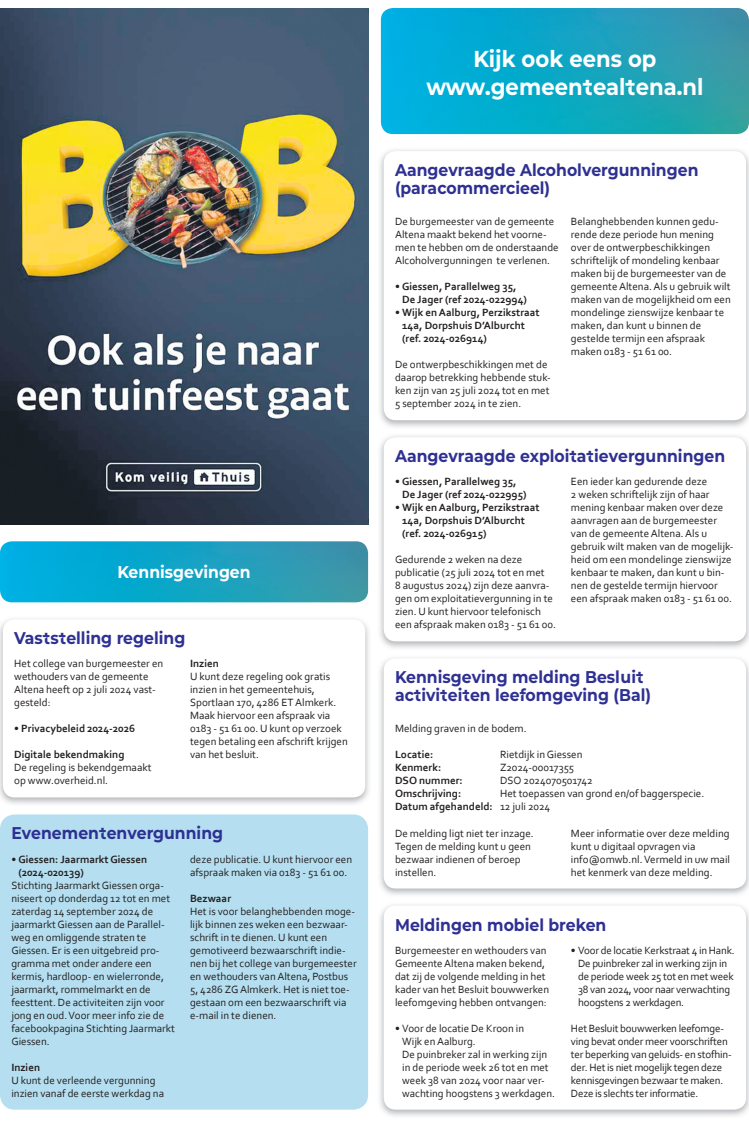
<style>
.page{position:relative;width:749px;height:1126px;background:#fff}
.page>*{position:absolute;margin:0;border:0;box-sizing:border-box;transform-origin:0 0}
.t1{font:700 23px/27.5px "Mont Altena";color:#fff;text-align:center}
.t2{font:700 17px/18px "Mont Altena";color:#2e3092}
.t3{font:700 17px "Mont Altena";color:#fff}
.t4{font:11px/13px "Corbel";color:#231f20}
.t5{font:700 11px/13px "Corbel";color:#231f20}
.s1{font-weight:400}
.s2{font-weight:700}
</style>
<div class="page">
<img style="left:0;top:8px;width:368px;height:516px">
<img style="left:0;top:541px;width:368px;height:61px">
<img style="left:0;top:618px;width:369px;height:186px">
<div style="left:3px;top:619px;width:362px;height:178px;background:#fff;border-radius:12px"></div>
<img style="left:379px;top:149px;width:369px;height:278px">
<div style="left:383px;top:151px;width:363px;height:269px;background:#fff;border-radius:12px"></div>
<img style="left:379px;top:435px;width:369px;height:213px">
<div style="left:383px;top:437px;width:363px;height:204px;background:#fff;border-radius:12px"></div>
<img style="left:379px;top:657px;width:369px;height:238px">
<div style="left:383px;top:658px;width:363px;height:230px;background:#fff;border-radius:12px"></div>
<img style="left:379px;top:904px;width:369px;height:212px">
<div style="left:383px;top:905px;width:363px;height:204px;background:#fff;border-radius:12px"></div>
<div style="left:1px;top:815px;width:365px;height:293px;background:#b5dff0;border-radius:13px"></div>
<div style="left:0;top:814px;width:368px;height:295px;border:3px solid #b5dff0;border-radius:13px"></div>
<img style="left:381px;top:8px;width:367px;height:126px">
<h2 class="t3" style="left:117px;top:559px;width:135px">Kennisgevingen</h2>
<h2 class="t2" style="left:14px;top:628px;width:173px">Vaststelling regeling</h2>
<p class="t4" style="left:14px;top:657px;width:150px">Het college van burgemeester en wethouders van de gemeente<br>Altena heeft op 2 juli 2024 vast&shy;gesteld:</p>
<p class="t5" style="left:14px;top:722px;width:122px"><span class="s1">•</span> Privacybeleid 2024-2026</p>
<p class="t5" style="left:14px;top:748px;width:112px">Digitale bekendmaking</p>
<p class="t4" style="left:14px;top:761px;width:139px">De regeling is bekendgemaakt op www.overheid.nl.</p>
<p class="t5" style="left:190px;top:657px;width:30px">Inzien</p>
<p class="t4" style="left:190px;top:670px;width:159px">U kunt deze regeling ook gratis inzien in het gemeentehuis,<br>Sportlaan 170, 4286 ET Almkerk.<br>Maak hiervoor een afspraak via<br>0183 - 51 61 00. U kunt op verzoek tegen betaling een afschrift krijgen van het besluit.</p>
<h2 class="t2" style="left:11px;top:823px;width:213px">Evenementenvergunning</h2>
<p class="t5" style="left:18px;top:852px;width:130px;text-indent:-7px"><span class="s1">•</span> Giessen: Jaarmarkt Giessen (2024-020139)</p>
<p class="t4" style="left:11px;top:878px;width:165px">Stichting Jaarmarkt Giessen orga&shy;niseert op donderdag 12 tot en met zaterdag 14 september 2024 de jaarmarkt Giessen aan de Parallel&shy;weg en omliggende straten te<br>Giessen. Er is een uitgebreid pro&shy;gramma met onder andere een kermis, hardloop- en wielerronde, jaarmarkt, rommelmarkt en de feesttent. De activiteiten zijn voor jong en oud. Voor meer info zie de facebook pagina Stichting Jaarmarkt<br>Giessen.</p>
<p class="t5" style="left:11px;top:1060px;width:30px">Inzien</p>
<p class="t4" style="left:11px;top:1073px;width:154px">U kunt de verleende vergunning inzien vanaf de eerste werkdag na</p>
<p class="t4" style="left:190px;top:852px;width:163px">deze publicatie. U kunt hiervoor een afspraak maken via 0183 - 51 61 00.</p>
<p class="t5" style="left:190px;top:891px;width:43px">Bezwaar</p>
<p class="t4" style="left:190px;top:904px;width:168px">Het is voor belanghebbenden moge&shy;lijk binnen zes weken een bezwaar&shy;schrift in te dienen. U kunt een gemotiveerd bezwaarschrift indie&shy;nen bij het college van burgemeester en wethouders van Altena, Postbus<br>5, 4286 ZG Almkerk. Het is niet toe&shy;gestaan om een bezwaarschrift via e-mail in te dienen.</p>
<h1 class="t1" style="left:426px;top:44px;width:278px">Kijk ook eens op www.gemeentealtena.nl</h1>
<h2 class="t2" style="left:395px;top:160px;width:305px">Aangevraagde Alcoholvergunningen (paracommercieel)</h2>
<p class="t4" style="left:395px;top:215px;width:165px">De burgemeester van de gemeente<br>Altena maakt bekend het voorne&shy;men te hebben om de onderstaande<br>Alcoholvergunningen te verlenen.</p>
<p class="t5" style="left:402px;top:280px;width:126px;text-indent:-7px"><span class="s1">•</span> Giessen, Parallelweg 35,<br>De Jager (ref 2024-022994)</p>
<p class="t5" style="left:402px;top:306px;width:139px;text-indent:-7px"><span class="s1">•</span> Wijk en Aalburg, Perzikstraat<br>14a, Dorpshuis D’Alburcht (ref. 2024-026914)</p>
<p class="t4" style="left:395px;top:358px;width:157px">De ontwerpbeschikkingen met de daarop betrekking hebbende stuk&shy;ken zijn van 25 juli 2024 tot en met<br>5 september 2024 in te zien.</p>
<p class="t4" style="left:570px;top:215px;width:161px">Belanghebbenden kunnen gedu&shy;rende deze periode hun mening over de ontwerpbeschikkingen schriftelijk of mondeling kenbaar maken bij de burgemeester van de gemeente Altena. Als u gebruik wilt maken van de mogelijkheid om een mondelinge zienswijze kenbaar te maken, dan kunt u binnen de gestelde termijn een afspraak maken 0183 - 51 61 00.</p>
<h2 class="t2" style="left:395px;top:446px;width:331px">Aangevraagde exploitatievergunningen</h2>
<p class="t5" style="left:402px;top:475px;width:126px;text-indent:-7px"><span class="s1">•</span> Giessen, Parallelweg 35,<br>De Jager (ref 2024-022995)</p>
<p class="t5" style="left:402px;top:501px;width:139px;text-indent:-7px"><span class="s1">•</span> Wijk en Aalburg, Perzikstraat<br>14a, Dorpshuis D’Alburcht (ref. 2024-026915)</p>
<p class="t4" style="left:395px;top:553px;width:162px">Gedurende 2 weken na deze publicatie (25 juli 2024 tot en met<br>8 augustus 2024) zijn deze aanvra&shy;gen om exploitatievergunning in te zien. U kunt hiervoor telefonisch een afspraak maken 0183 - 51 61 00.</p>
<p class="t4" style="left:570px;top:475px;width:164px">Een ieder kan gedurende deze<br>2 weken schriftelijk zijn of haar mening kenbaar maken over deze aanvragen aan de burgemeester van de gemeente Altena. Als u gebruik wilt maken van de mogelijk&shy;heid om een mondelinge zienswijze kenbaar te maken, dan kunt u bin&shy;nen de gestelde termijn hiervoor een afspraak maken 0183 - 51 61 00.</p>
<h2 class="t2" style="left:395px;top:667px;width:257px">Kennisgeving melding Besluit activiteiten leefomgeving (Bal)</h2>
<p class="t4" style="left:395px;top:722px;width:133px">Melding graven in de bodem.</p>
<p class="t5" style="left:395px;top:748px;width:40px">Locatie:</p>
<p class="t4" style="left:500px;top:748px;width:84px">Rietdijk in Giessen</p>
<p class="t5" style="left:395px;top:761px;width:48px">Kenmerk:</p>
<p class="t4" style="left:500px;top:761px;width:76px">Z2024-00017355</p>
<p class="t5" style="left:395px;top:774px;width:69px">DSO nummer:</p>
<p class="t4" style="left:500px;top:774px;width:94px">DSO 2024070501742</p>
<p class="t5" style="left:395px;top:787px;width:68px">Omschrijving:</p>
<p class="t4" style="left:395px;top:787px;width:310px;text-indent:105px">Het toepassen van grond en/of baggerspecie.<br><span class="s2">Datum afgehandeld:</span> 12 juli 2024</p>
<p class="t4" style="left:395px;top:826px;width:140px">De melding ligt niet ter inzage.<br>Tegen de melding kunt u geen bezwaar indienen of beroep instellen.</p>
<p class="t4" style="left:570px;top:826px;width:161px">Meer informatie over deze melding kunt u digitaal opvragen via info@omwb.nl. Vermeld in uw mail het kenmerk van deze melding.</p>
<h2 class="t2" style="left:395px;top:914px;width:213px">Meldingen mobiel breken</h2>
<p class="t4" style="left:395px;top:943px;width:155px">Burgemeester en wethouders van<br>Gemeente Altena maken bekend, dat zij de volgende melding in het kader van het Besluit bouwwerken leefomgeving hebben ontvangen:</p>
<p class="t4" style="left:402px;top:1021px;width:154px;text-indent:-7px">• Voor de locatie De Kroon in<br>Wijk en Aalburg.<br>De puinbreker zal in werking zijn in de periode week 26 tot en met week 38 van 2024 voor naar ver&shy;wachting hoogstens 3 werkdagen.</p>
<p class="t4" style="left:578px;top:943px;width:158px;text-indent:-7px">• Voor de locatie Kerkstraat 4 in Hank.<br>De puinbreker zal in werking zijn in de periode week 25 tot en met week<br>38 van 2024, voor naar verwachting hoogstens 2 werkdagen.</p>
<p class="t4" style="left:570px;top:1021px;width:162px">Het Besluit bouwwerken leefomge&shy;ving bevat onder meer voorschriften ter beperking van geluids- en stofhin&shy;der. Het is niet mogelijk tegen deze kennisgevingen bezwaar te maken.<br>Deze is slechts ter informatie.</p>
</div>
